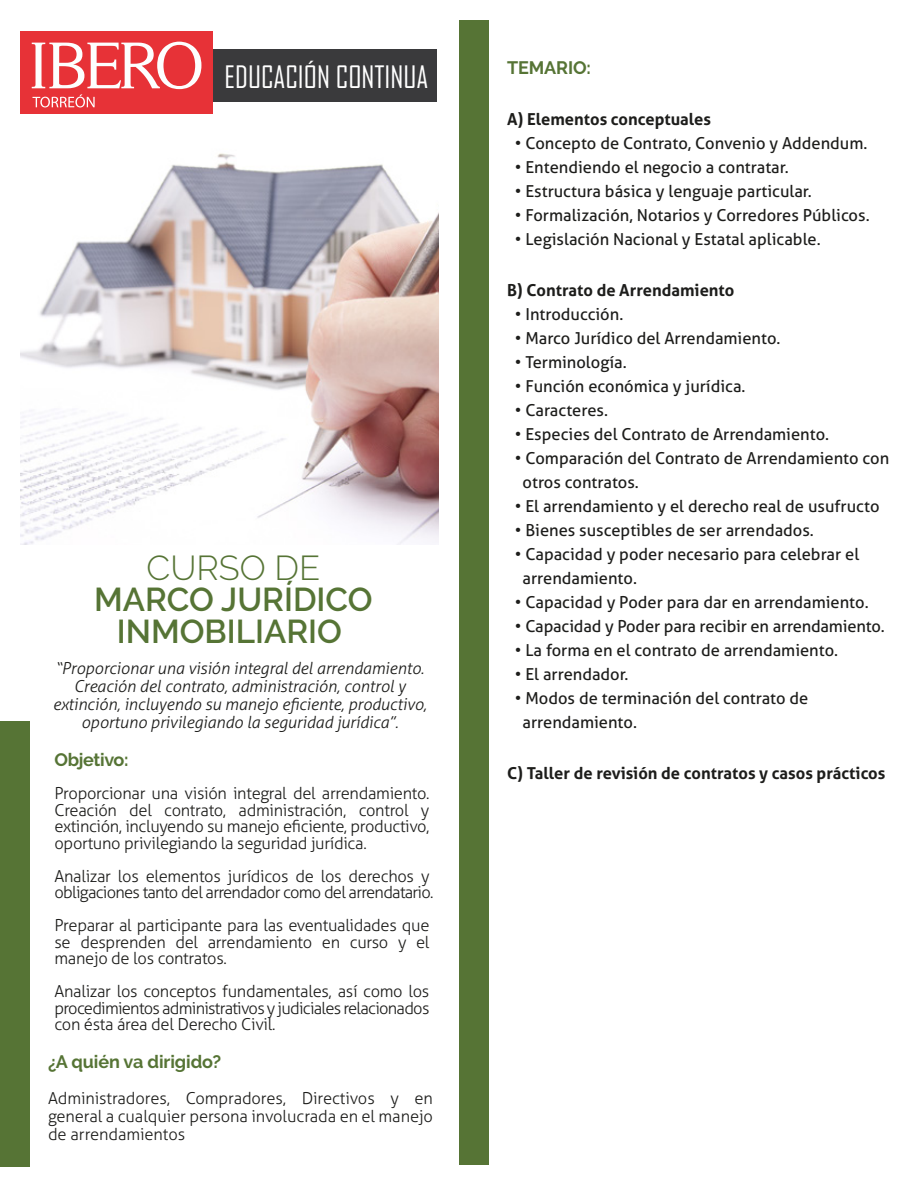
<style>
.page{position:relative;width:918px;height:1188px;background:#fff}
.page>*{position:absolute;margin:0;border:0;box-sizing:border-box;transform-origin:0 0}
.t1{font:300 34.5px "Raleway";color:#567435}
.t2{font:600 33px/31.5px "Raleway";color:#567435;text-align:center}
.t3{font:29.55px "Agency FB";color:#fff}
.t4{font:700 18px "Raleway";letter-spacing:-.005em;color:#567435}
.t5{font:16.5px/24px "Aller";color:#1d1d1b}
.t6{font:300 16.5px/16.5px "Aller";letter-spacing:-.02em;color:#1d1d1b;text-align:justify}
.t7{font:italic 300 16.5px/18px "Aller";letter-spacing:-.005em;color:#1d1d1b;text-align:center}
.t8{font:300 16.5px/16.5px "Aller";letter-spacing:-.045em;color:#1d1d1b}
.t9{font:700 16.5px "Aller";color:#1d1d1b}
</style>
<div class="page">
<div style="left:459px;top:21px;width:30px;height:1144px;background:#567435"></div>
<div style="left:0;top:721px;width:29px;height:445px;background:#567435"></div>
<img style="left:20px;top:153px;width:418px;height:392px">
<div style="left:211px;top:50px;width:226px;height:52px;background:#3a3a3c"></div>
<div style="left:20px;top:32px;width:193px;height:82px;background:#e73237"></div>
<svg style="left:32px;top:42px;width:169px;height:65px"></svg>
<h3 class="t3" style="left:225px;top:59px;width:205px">EDUCACIÓN CONTINUA</h3>
<h1 class="t1" style="left:147px;top:547px;width:175px">CURSO DE</h1>
<h2 class="t2" style="left:94px;top:584px;width:280px">MARCO JURÍDICO<br>INMOBILIARIO</h2>
<p class="t7" style="left:53px;top:659px;width:376px">“Proporcionar una visión integral del arrendamiento.<br>Creación del contrato, administración, control y extinción, incluyendo su manejo eficiente, productivo, oportuno privilegiando la seguridad jurídica”.</p>
<p class="t4" style="left:54px;top:750px;width:76px">Objetivo:</p>
<p class="t6" style="left:54px;top:785px;width:377px">Proporcionar una visión integral del arrendamiento.<br>Creación del contrato, administración, control y extinción, incluyendo su manejo eficiente, productivo, oportuno privilegiando la seguridad jurídica.</p>
<p class="t8" style="left:54px;top:868px;width:380px">Analizar los elementos jurídicos de los derechos y obligaciones tanto del arrendador como del arrendatario.</p>
<p class="t6" style="left:54px;top:917px;width:377px">Preparar al participante para las eventualidades que se desprenden del arrendamiento en curso y el manejo de los contratos.</p>
<p class="t6" style="left:54px;top:983px;width:376px">Analizar los conceptos fundamentales, así como los procedimientos administrativos y judiciales relacionados con ésta área del Derecho Civil.</p>
<p class="t4" style="left:48px;top:1051px;width:175px">¿A quién va dirigido?</p>
<p class="t6" style="left:48px;top:1089px;width:386px;line-height:18px">Administradores, Compradores, Directivos y en general a cualquier persona involucrada en el manejo de arrendamientos</p>
<p class="t4" style="left:507px;top:57px;width:86px">TEMARIO:</p>
<p class="t9" style="left:507px;top:109px;width:206px">A) Elementos conceptuales</p>
<p class="t5" style="left:515px;top:131px;width:354px">• Concepto de Contrato, Convenio y Addendum.</p>
<p class="t5" style="left:515px;top:155px;width:275px">• Entendiendo el negocio a contratar.</p>
<p class="t5" style="left:515px;top:179px;width:298px">• Estructura básica y lenguaje particular.</p>
<p class="t5" style="left:515px;top:203px;width:356px">• Formalización, Notarios y Corredores Públicos.</p>
<p class="t5" style="left:515px;top:227px;width:307px">• Legislación Nacional y Estatal aplicable.</p>
<p class="t9" style="left:507px;top:280px;width:229px">B) Contrato de Arrendamiento</p>
<p class="t5" style="left:515px;top:302px;width:110px">• Introducción.</p>
<p class="t5" style="left:515px;top:326px;width:267px">• Marco Jurídico del Arrendamiento.</p>
<p class="t5" style="left:515px;top:350px;width:113px">• Terminología.</p>
<p class="t5" style="left:515px;top:374px;width:232px">• Función económica y jurídica.</p>
<p class="t5" style="left:515px;top:398px;width:95px">• Caracteres.</p>
<p class="t5" style="left:515px;top:422px;width:316px">• Especies del Contrato de Arrendamiento.</p>
<p class="t5" style="left:523px;top:446px;width:368px;text-indent:-8px">• Comparación del Contrato de Arrendamiento con otros contratos.</p>
<p class="t5" style="left:515px;top:494px;width:366px">• El arrendamiento y el derecho real de usufructo</p>
<p class="t5" style="left:515px;top:518px;width:301px">• Bienes susceptibles de ser arrendados.</p>
<p class="t5" style="left:523px;top:542px;width:338px;text-indent:-8px">• Capacidad y poder necesario para celebrar el arrendamiento.</p>
<p class="t5" style="left:515px;top:590px;width:355px">• Capacidad y Poder para dar en arrendamiento.</p>
<p class="t5" style="left:515px;top:614px;width:372px">• Capacidad y Poder para recibir en arrendamiento.</p>
<p class="t5" style="left:515px;top:638px;width:325px">• La forma en el contrato de arrendamiento.</p>
<p class="t5" style="left:515px;top:662px;width:115px">• El arrendador.</p>
<p class="t5" style="left:523px;top:686px;width:287px;text-indent:-8px">• Modos de terminación del contrato de arrendamiento.</p>
<p class="t9" style="left:507px;top:763px;width:380px">C) Taller de revisión de contratos y casos prácticos</p>
</div>
